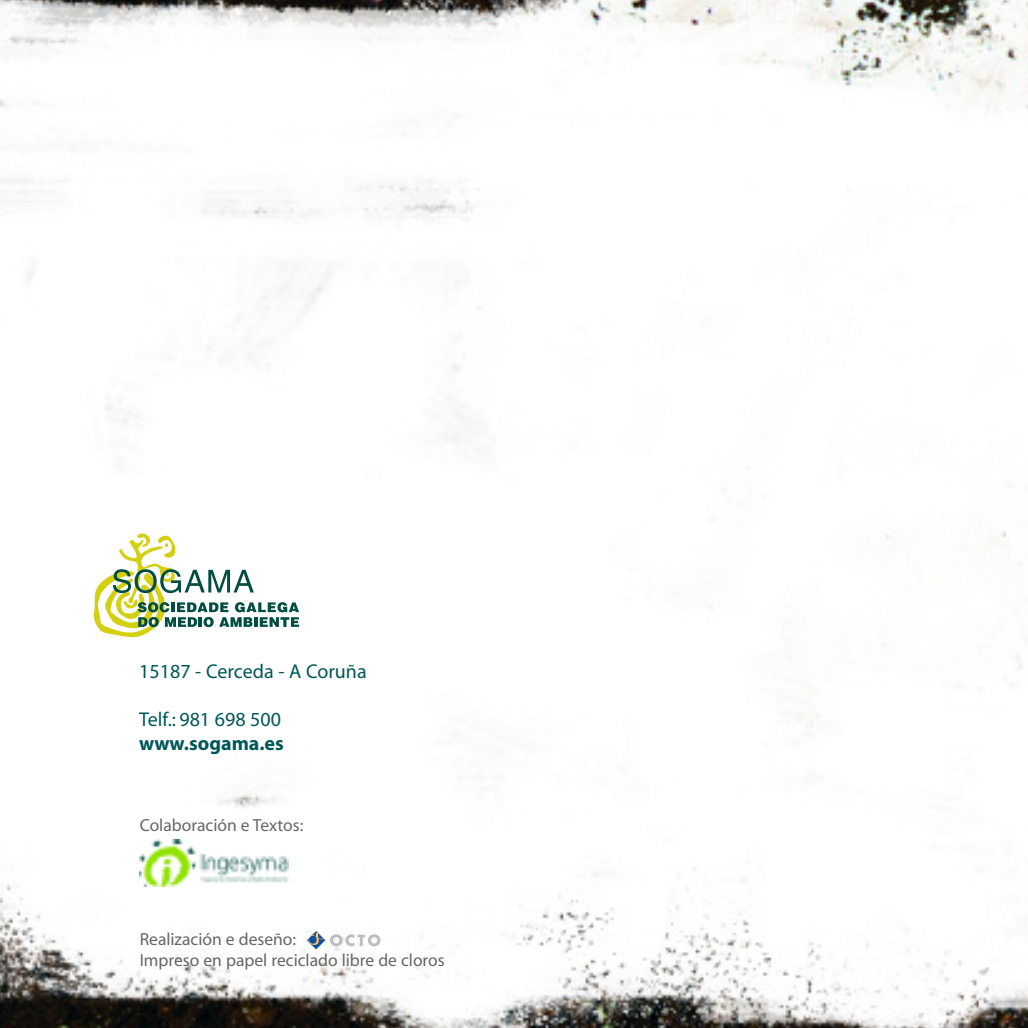
<style>
.page{position:relative;width:1028px;height:1028px;background:#fff}
.page>*{position:absolute;margin:0;border:0;box-sizing:border-box;transform-origin:0 0}
.t1{font:20px "Myriad";color:#005758}
.t2{font:700 20px "Myriad";color:#005758}
.t3{font:17.5px/21px "Myriad";color:#666}
</style>
<div class="page">
<img style="left:0;top:0;width:1028px;height:1028px">
<div style="left:73px;top:475px;width:246px;height:220px;background:#fff"></div>
<svg style="left:94px;top:533px;width:205px;height:104px"></svg>
<div style="left:133px;top:830px;width:162px;height:64px;background:#fff"></div>
<img style="left:140px;top:839px;width:148px;height:48px">
<svg style="left:307px;top:931px;width:73px;height:18px"></svg>
<p class="t1" style="left:139px;top:663px;width:229px">15187 - Cerceda - A Coruña</p>
<p class="t1" style="left:139px;top:711px;width:143px">Telf.: 981 698 500</p>
<p class="t2" style="left:139px;top:735px;width:146px">www.sogama.es</p>
<p class="t3" style="left:140px;top:816px;width:165px">Colaboración e Textos:</p>
<p class="t3" style="left:140px;top:930px;width:306px">Realización e deseño:<br>Impreso en papel reciclado libre de cloros</p>
</div>
